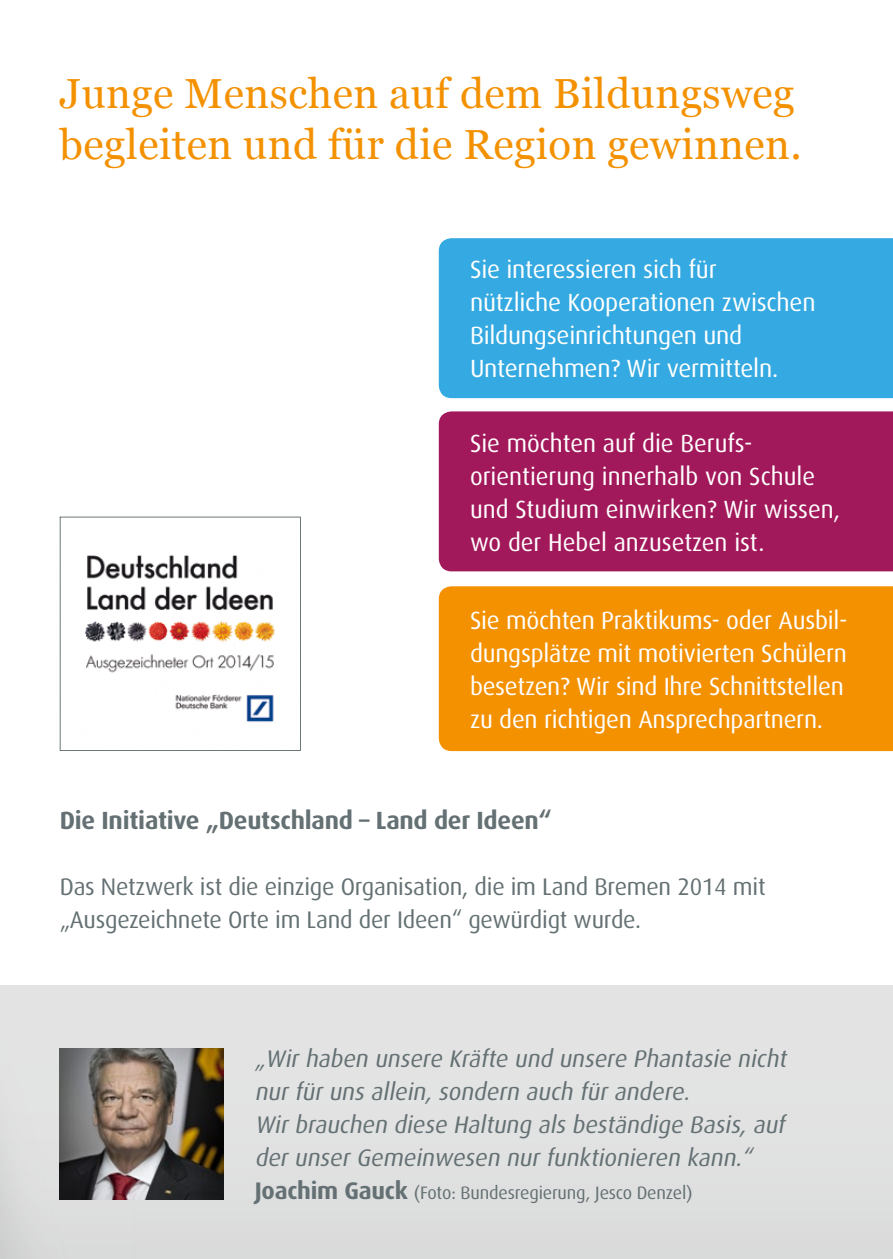
<style>
.page{position:relative;width:893px;height:1259px;background:#fff}
.page>*{position:absolute;margin:0;border:0;box-sizing:border-box;transform-origin:0 0}
.t1{font:42px/51px "Georgia";letter-spacing:.01em;color:#f39100}
.t2{font:24.9px/33px "Dax";letter-spacing:-.01em;color:#fff}
.t3{font:700 24.9px "Dax";letter-spacing:-.01em;color:#647073}
.t4{font:italic 24px/33px "Dax";color:#647073}
.t5{font:24px/33px "Dax";letter-spacing:-.01em;color:#647073}
.t6{font:18px "Dax";letter-spacing:-.01em;color:#647073}
.s1{font-weight:700;font-size:24px}
</style>
<div class="page">
<div style="left:135px;top:985px;width:758px;height:274px;background:#e2e2e2"></div>
<img style="left:0;top:516px;width:135px;height:743px">
<div style="left:439px;top:586px;width:454px;height:165px;background:#f39100"></div>
<div style="left:439px;top:411px;width:454px;height:160px;background:#a2195b"></div>
<div style="left:439px;top:238px;width:454px;height:160px;background:#35a9e1"></div>
<svg style="left:60px;top:517px;width:241px;height:234px"></svg>
<img style="left:60px;top:1048px;width:164px;height:151px">
<h1 class="t1" style="left:60px;top:67px;width:744px">Junge Menschen auf dem Bildungsweg begleiten und für die Region gewinnen.</h1>
<p class="t2" style="left:470px;top:253px;width:347px">Sie interessieren sich für<br>nützliche Kooperationen zwischen<br>Bildungseinrichtungen und<br>Unternehmen? Wir vermitteln.</p>
<p class="t2" style="left:470px;top:426px;width:372px">Sie möchten auf die Berufs&shy;orientierung innerhalb von Schule und Studium einwirken? Wir wissen, wo der Hebel anzusetzen ist.</p>
<p class="t2" style="left:470px;top:604px;width:379px">Sie möchten Praktikums- oder Ausbil&shy;dungsplätze mit motivierten Schülern besetzen? Wir sind Ihre Schnittstellen zu den richtigen Ansprechpartnern.</p>
<p class="t3" style="left:60px;top:806px;width:493px">Die Initiative „Deutschland – Land der Ideen“</p>
<p class="t5" style="left:60px;top:870px;width:707px">Das Netzwerk ist die einzige Organisation, die im Land Bremen 2014 mit „Ausgezeichnete Orte im Land der Ideen“ gewürdigt wurde.</p>
<p class="t4" style="left:255px;top:1042px;width:538px">„Wir haben unsere Kräfte und unsere Phantasie nicht nur für uns allein, sondern auch für andere.<br>Wir brauchen diese Haltung als beständige Basis, auf der unser Gemeinwesen nur funktionieren kann.“</p>
<p class="t6" style="left:255px;top:1182px;width:440px"><span class="s1">Joachim Gauck</span> (Foto: Bundesregierung, Jesco Denzel)</p>
</div>
